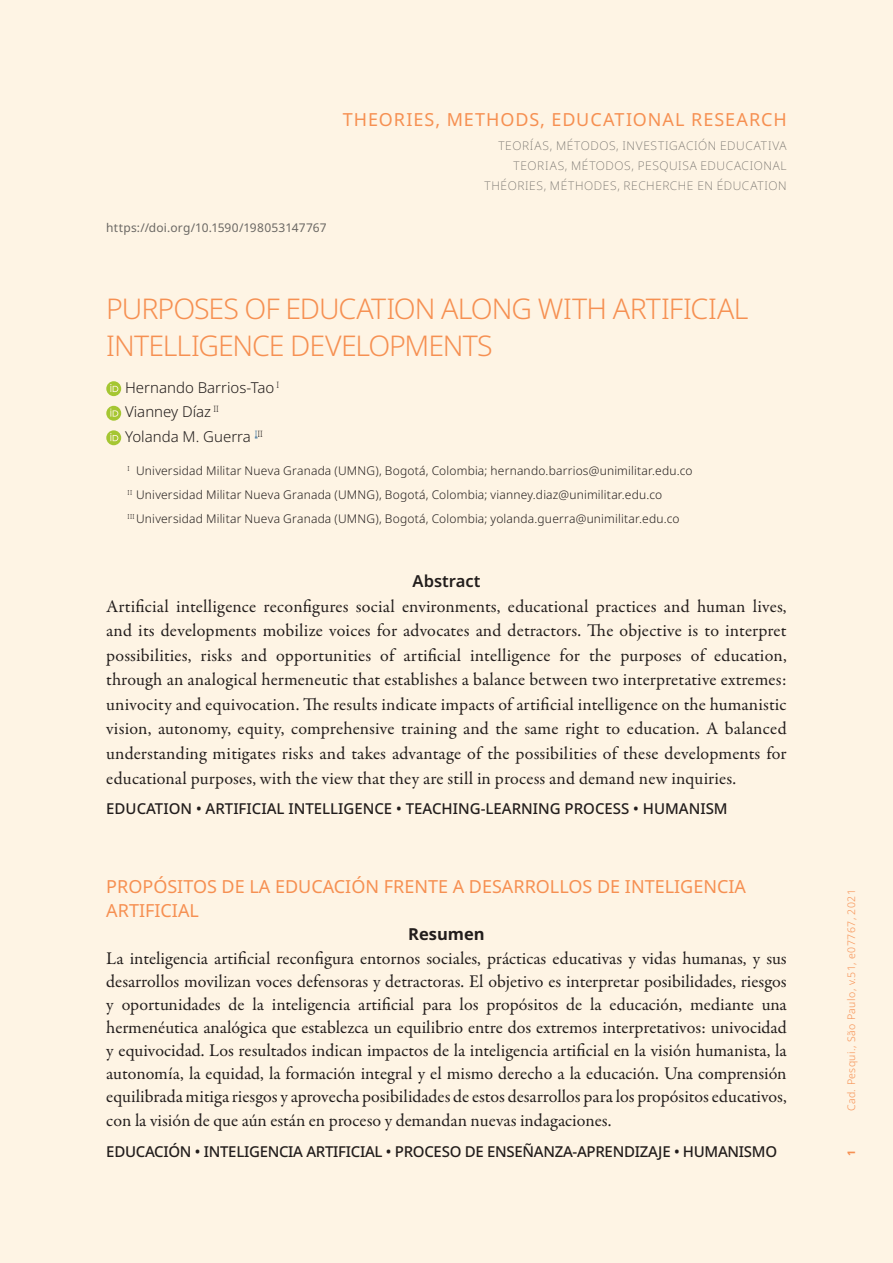
<style>
.page{position:relative;width:893px;height:1263px;background:#fef4e4}
.page>*{position:absolute;margin:0;border:0;box-sizing:border-box;transform-origin:0 0}
.titulo_principal{font:300 28.5px/36.3px "Noto Sans";letter-spacing:-.035em;color:#f7975c}
.resumo_corpo{font:18px/24.6px "Garamond Premr Pro";color:#231f20;text-align:justify}
.titulo_tradução{font:18px/23.9px "Noto Sans";color:#f7975c}
.seção_principal{font:18px "Noto Sans";letter-spacing:.05em;color:#f7975c}
.resumo_1{font:600 16.5px "Noto Sans";color:#231f20}
.resumo_traduções{font:700 16.5px "Noto Sans";color:#231f20}
.resumo_radape{font:500 15px "Noto Sans";letter-spacing:-.02em;color:#231f20}
.resumo_radape-2{font:500 15px "Noto Sans";color:#231f20}
.autores{font:300 15px "Noto Sans";color:#231f20}
.instituição{font:300 12px "Noto Sans";letter-spacing:.015em;color:#231f20}
.seção{font:200 12px "Noto Sans";letter-spacing:.045em;color:#6c6d70}
.doi{font:12px "Noto Sans";letter-spacing:.015em;color:#6c6d70}
.t1{font:300 10.5px "Noto Sans";letter-spacing:.04em;color:#f7975c}
.t2{font:700 10.5px "Noto Sans";color:#f7975c}
</style>
<div class="page">
<p class="doi" style="left:106px;top:219px;width:222px">https://doi.org/10.1590/198053147767</p>
<p class="seção_principal" style="left:343px;top:106px;width:445px">THEORIES, METHODS, EDUCATIONAL RESEARCH</p>
<p class="seção" style="left:498px;top:137px;width:290px">TEORÍAS, MÉTODOS, INVESTIGACIÓN EDUCATIVA</p>
<p class="seção" style="left:514px;top:157px;width:275px">TEORIAS, MÉTODOS, PESQUISA EDUCACIONAL</p>
<p class="seção" style="left:485px;top:177px;width:304px">THÉORIES, MÉTHODES, RECHERCHE EN ÉDUCATION</p>
<p class="titulo_principal" style="left:106px;top:291px;width:644px">PURPOSES OF EDUCATION ALONG WITH ARTIFICIAL<br>INTELLIGENCE DEVELOPMENTS</p>
<p class="autores" style="left:125px;top:377px;width:156px">Hernando Barrios-Tao <sup>I</sup></p>
<p class="autores" style="left:125px;top:401px;width:95px">Vianney Díaz <sup>II</sup></p>
<p class="autores" style="left:125px;top:426px;width:139px">Yolanda M. Guerra <sup>I</sup><sup>II</sup></p>
<p class="instituição" style="left:128px;top:462px;width:567px"><sup>I</sup> Universidad Militar Nueva Granada (UMNG), Bogotá, Colombia; hernando.barrios@unimilitar.edu.co</p>
<p class="instituição" style="left:128px;top:486px;width:536px"><sup>II</sup> Universidad Militar Nueva Granada (UMNG), Bogotá, Colombia; vianney.diaz@unimilitar.edu.co</p>
<p class="instituição" style="left:128px;top:510px;width:553px"><sup>III</sup> Universidad Militar Nueva Granada (UMNG), Bogotá, Colombia; yolanda.guerra@unimilitar.edu.co</p>
<p class="resumo_1" style="left:413px;top:569px;width:69px">Abstract</p>
<p class="resumo_corpo" style="left:106px;top:594px;width:682px">Artificial intelligence reconfigures social environments, educational practices and human lives, and its developments mobilize voices for advocates and detractors. The objective is to interpret possibilities, risks and opportunities of artificial intelligence for the purposes of education, through an analogical hermeneutic that establishes a balance between two interpretative extremes: univocity and equivocation. The results indicate impacts of artificial intelligence on the humanistic vision, autonomy, equity, comprehensive training and the same right to education. A balanced understanding mitigates risks and takes advantage of the possibilities of these developments for educational purposes, with the view that they are still in process and demand new inquiries.</p>
<p class="resumo_radape-2" style="left:106px;top:798px;width:623px">EDUCATION • ARTIFICIAL INTELLIGENCE • TEACHING-LEARNING PROCESS • HUMANISM</p>
<p class="titulo_tradução" style="left:106px;top:875px;width:641px">PROPÓSITOS DE LA EDUCACIÓN FRENTE A DESARROLLOS DE INTELIGENCIA<br>ARTIFICIAL</p>
<p class="resumo_traduções" style="left:408px;top:923px;width:78px">Resumen</p>
<p class="resumo_corpo" style="left:106px;top:947px;width:682px;line-height:23.2px">La inteligencia artificial reconfigura entornos sociales, prácticas educativas y vidas humanas, y sus desarrollos movilizan voces defensoras y detractoras. El objetivo es interpretar posibilidades, riesgos y oportunidades de la inteligencia artificial para los propósitos de la educación, mediante una hermenéutica analógica que establezca un equilibrio entre dos extremos interpretativos: univocidad y equivocidad. Los resultados indican impactos de la inteligencia artificial en la visión humanista, la autonomía, la equidad, la formación integral y el mismo derecho a la educación. Una comprensión equilibrada mitiga riesgos y aprovecha posibilidades de estos desarrollos para los propósitos educativos, con la visión de que aún están en proceso y demandan nuevas indagaciones.</p>
<p class="resumo_radape" style="left:106px;top:1141px;width:672px">EDUCACIÓN • INTELIGENCIA ARTIFICIAL • PROCESO DE ENSEÑANZA-APRENDIZAJE • HUMANISMO</p>
<p class="t1" style="left:844px;top:1111px;width:224px;rotate:-90deg">Cad. Pesqui., São Paulo, v.51, e07767, 2021</p>
<p class="t2" style="left:844px;top:1155px;width:8px;rotate:-90deg">1</p>
</div>
